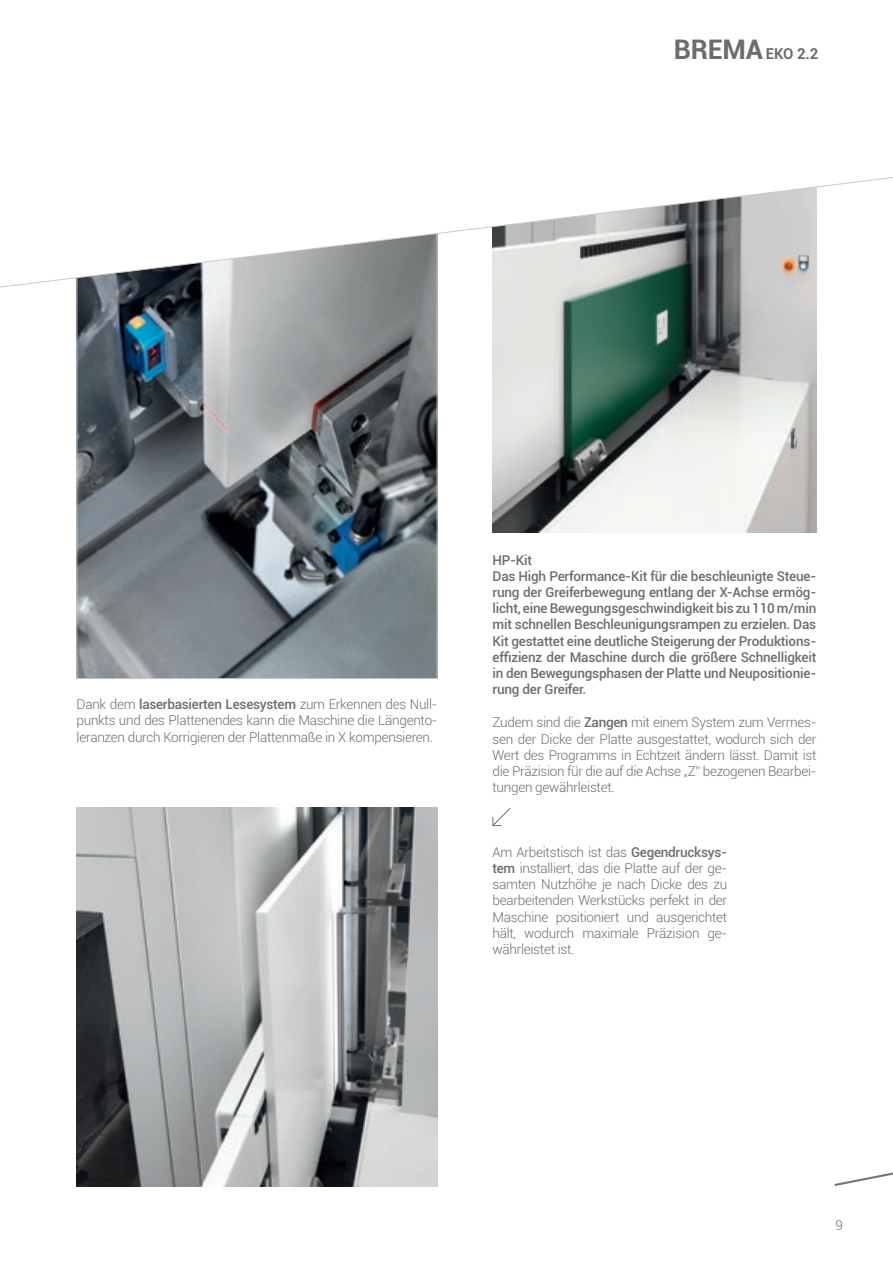
<style>
.page{position:relative;width:893px;height:1263px;background:#fff}
.page>*{position:absolute;margin:0;border:0;box-sizing:border-box;transform-origin:0 0}
.t1{font:700 15px "Roboto";color:#6c6d70}
.t2{font:300 13.5px/16.2px "Roboto";letter-spacing:-.02em;color:#6c6d70;text-align:justify}
.t3{font:500 13.5px/16.2px "Roboto";letter-spacing:-.015em;color:#6c6d70;text-align:justify}
.s1{font-size:27px}
.s2{font-weight:500}
</style>
<div class="page">
<svg style="left:835px;top:1172px;width:58px;height:14px"></svg>
<img style="left:79px;top:400px;width:356px;height:277px">
<img style="left:492px;top:400px;width:324px;height:133px">
<svg style="left:0;top:177px;width:893px;height:223px"></svg>
<img style="left:77px;top:808px;width:360px;height:378px">
<svg style="left:492px;top:808px;width:19px;height:19px"></svg>
<p class="t1" style="left:674px;top:43px;width:146px"><span class="s1">BREMA</span> EKO 2.2</p>
<p class="t2" style="left:77px;top:696px;width:362px">Dank dem <span class="s2">laserbasierten Lesesystem</span> zum Erkennen des Null&shy;punkts und des Plattenendes kann die Maschine die Längento&shy;leranzen durch Korrigieren der Plattenmaße in X kompensieren.</p>
<p class="t3" style="left:492px;top:551px;width:41px">HP-Kit</p>
<p class="t3" style="left:492px;top:567px;width:325px">Das High Performance-Kit für die beschleunigte Steue&shy;rung der Greiferbewegung entlang der X-Achse ermög&shy;licht, eine Bewegungsgeschwindigkeit bis zu 110 m/min mit schnellen Beschleunigungsrampen zu erzielen. Das Kit gestattet eine deutliche Steigerung der Produktions&shy;effizienz der Maschine durch die größere Schnelligkeit in den Bewegungsphasen der Platte und Neupositionie&shy;rung der Greifer.</p>
<p class="t2" style="left:492px;top:714px;width:326px">Zudem sind die <span class="s2">Zangen</span> mit einem System zum Vermes&shy;sen der Dicke der Platte ausgestattet, wodurch sich der Wert des Programms in Echtzeit ändern lässt. Damit ist die Präzision für die auf die Achse „Z” bezogenen Bearbei&shy;tungen gewährleistet.</p>
<p class="t2" style="left:492px;top:843px;width:236px">Am Arbeitstisch ist das <span class="s2">Gegendrucksys&shy;tem</span> installiert, das die Platte auf der ge&shy;samten Nutzhöhe je nach Dicke des zu bearbeitenden Werkstücks perfekt in der Maschine positioniert und ausgerichtet hält, wodurch maximale Präzision ge&shy;währleistet ist.</p>
<p class="t2" style="left:836px;top:1216px;width:9px">9</p>
</div>
